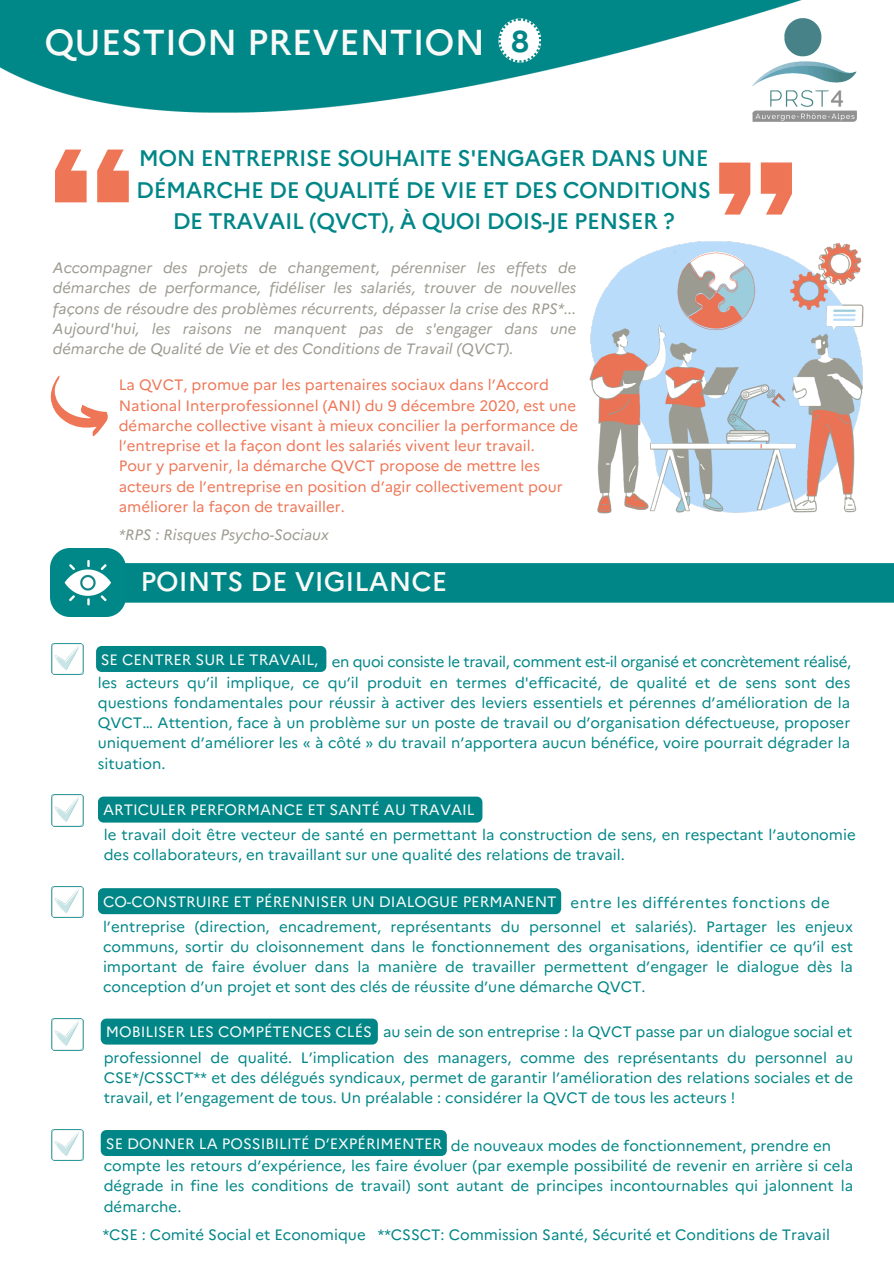
<style>
.page{position:relative;width:894px;height:1264px;background:#fff}
.page>*{position:absolute;margin:0;border:0;box-sizing:border-box;transform-origin:0 0}
.t1{font:500 36px "Marianne";color:#f9f9f8}
.t2{font:700 30px "Marianne";color:#008687}
.t3{font:500 27px "Marianne";color:#f9f9f8}
.t4{font:500 22.5px/31.5px "Marianne";letter-spacing:-.02em;color:#008687;text-align:center}
.t5{font:15px/20.2px "Marianne";color:#008687;text-align:justify}
.t6{font:15px/20.2px "Marianne";color:#ee7656}
.t7{font:italic 15px/20.2px "Marianne";color:#9d9b91;text-align:justify}
.t8{font:15px "Marianne";color:#f9f9f8}
.t9{font:15px "Marianne";letter-spacing:-.025em;color:#008687}
.t10{font:15px "Marianne";letter-spacing:.035em;color:#008687}
</style>
<div class="page">
<img style="left:0;top:0;width:857px;height:112px">
<img style="left:752px;top:18px;width:104px;height:104px">
<img style="left:55px;top:149px;width:73px;height:54px">
<img style="left:719px;top:162px;width:71px;height:53px">
<svg style="left:50px;top:375px;width:58px;height:62px"></svg>
<div style="left:96px;top:646px;width:230px;height:26px;background:#008687"></div>
<img style="left:51px;top:643px;width:32px;height:31px">
<div style="left:98px;top:796px;width:384px;height:26px;background:#008687"></div>
<img style="left:51px;top:794px;width:32px;height:32px">
<div style="left:98px;top:888px;width:463px;height:26px;background:#008687"></div>
<img style="left:51px;top:886px;width:32px;height:31px">
<div style="left:101px;top:1018px;width:277px;height:26px;background:#008687"></div>
<img style="left:51px;top:1018px;width:32px;height:32px">
<div style="left:101px;top:1130px;width:345px;height:25px;background:#008687"></div>
<img style="left:51px;top:1129px;width:32px;height:31px">
<img style="left:589px;top:241px;width:275px;height:273px">
<svg style="left:498px;top:18px;width:43px;height:44px"></svg>
<div style="left:125px;top:563px;width:768px;height:39px;background:#008687"></div>
<img style="left:50px;top:549px;width:75px;height:67px">
<p class="t1" style="left:44px;top:14px;width:442px">QUESTION PREVENTION</p>
<p class="t2" style="left:511px;top:18px;width:20px">8</p>
<p class="t4" style="left:136px;top:141px;width:576px">MON ENTREPRISE SOUHAITE S'ENGAGER DANS UNE<br>DÉMARCHE DE QUALITÉ DE VIE ET DES CONDITIONS<br>DE TRAVAIL (QVCT), À QUOI DOIS-JE PENSER ?</p>
<p class="t7" style="left:53px;top:256px;width:524px">Accompagner des projets de changement, pérenniser les effets de démarches de performance, fidéliser les salariés, trouver de nouvelles façons de résoudre des problèmes récurrents, dépasser la crise des RPS*...<br>Aujourd'hui, les raisons ne manquent pas de s'engager dans une démarche de Qualité de Vie et des Conditions de Travail (QVCT).</p>
<h3 class="t6" style="left:119px;top:373px;width:461px">La QVCT, promue par les partenaires sociaux dans l’Accord National Interprofessionnel (ANI) du 9 décembre 2020, est une démarche collective visant à mieux concilier la performance de l’entreprise et la façon dont les salariés vivent leur travail.</h3>
<p class="t6" style="left:119px;top:454px;width:445px">Pour y parvenir, la démarche QVCT propose de mettre les acteurs de l’entreprise en position d’agir collectivement pour améliorer la façon de travailler.</p>
<p class="t7" style="left:119px;top:523px;width:211px">*RPS : Risques Psycho-Sociaux</p>
<p class="t3" style="left:140px;top:561px;width:308px">POINTS DE VIGILANCE</p>
<p class="t8" style="left:101px;top:647px;width:219px">SE CENTRER SUR LE TRAVAIL,</p>
<p class="t9" style="left:332px;top:650px;width:521px">en quoi consiste le travail, comment est-il organisé et concrètement réalisé,</p>
<p class="t5" style="left:98px;top:670px;width:753px">les acteurs qu’il implique, ce qu’il produit en termes d'efficacité, de qualité et de sens sont des questions fondamentales pour réussir à activer des leviers essentiels et pérennes d’amélioration de la QVCT… Attention, face à un problème sur un poste de travail ou d’organisation défectueuse, proposer uniquement d’améliorer les « à côté » du travail n’apportera aucun bénéfice, voire pourrait dégrader la situation.</p>
<p class="t8" style="left:103px;top:798px;width:373px">ARTICULER PERFORMANCE ET SANTÉ AU TRAVAIL</p>
<h2 class="t5" style="left:104px;top:822px;width:753px">le travail doit être vecteur de santé en permettant la construction de sens, en respectant l’autonomie des collaborateurs, en travaillant sur une qualité des relations de travail.</h2>
<p class="t8" style="left:103px;top:889px;width:455px">CO-CONSTRUIRE ET PÉRENNISER UN DIALOGUE PERMANENT</p>
<p class="t10" style="left:570px;top:890px;width:261px">entre les différentes fonctions de</p>
<p class="t5" style="left:103px;top:914px;width:751px">l’entreprise (direction, encadrement, représentants du personnel et salariés). Partager les enjeux communs, sortir du cloisonnement dans le fonctionnement des organisations, identifier ce qu’il est important de faire évoluer dans la manière de travailler permettent d’engager le dialogue dès la conception d’un projet et sont des clés de réussite d’une démarche QVCT.</p>
<p class="t5" style="left:383px;top:1020px;width:470px">au sein de son entreprise : la QVCT passe par un dialogue social et</p>
<p class="t5" style="left:104px;top:1045px;width:750px">professionnel de qualité. L’implication des managers, comme des représentants du personnel au CSE*/CSSCT** et des délégués syndicaux, permet de garantir l’amélioration des relations sociales et de travail, et l’engagement de tous. Un préalable : considérer la QVCT de tous les acteurs !</p>
<p class="t8" style="left:106px;top:1020px;width:268px">MOBILISER LES COMPÉTENCES CLÉS</p>
<p class="t8" style="left:106px;top:1131px;width:338px">SE DONNER LA POSSIBILITÉ D’EXPÉRIMENTER</p>
<p class="t5" style="left:451px;top:1133px;width:381px">de nouveaux modes de fonctionnement, prendre en</p>
<p class="t5" style="left:104px;top:1154px;width:750px">compte les retours d’expérience, les faire évoluer (par exemple possibilité de revenir en arrière si cela dégrade in fine les conditions de travail) sont autant de principes incontournables qui jalonnent la démarche.</p>
<p class="t5" style="left:103px;top:1223px;width:728px">*CSE : Comité Social et Economique **CSSCT: Commission Santé, Sécurité et Conditions de Travail</p>
</div>
